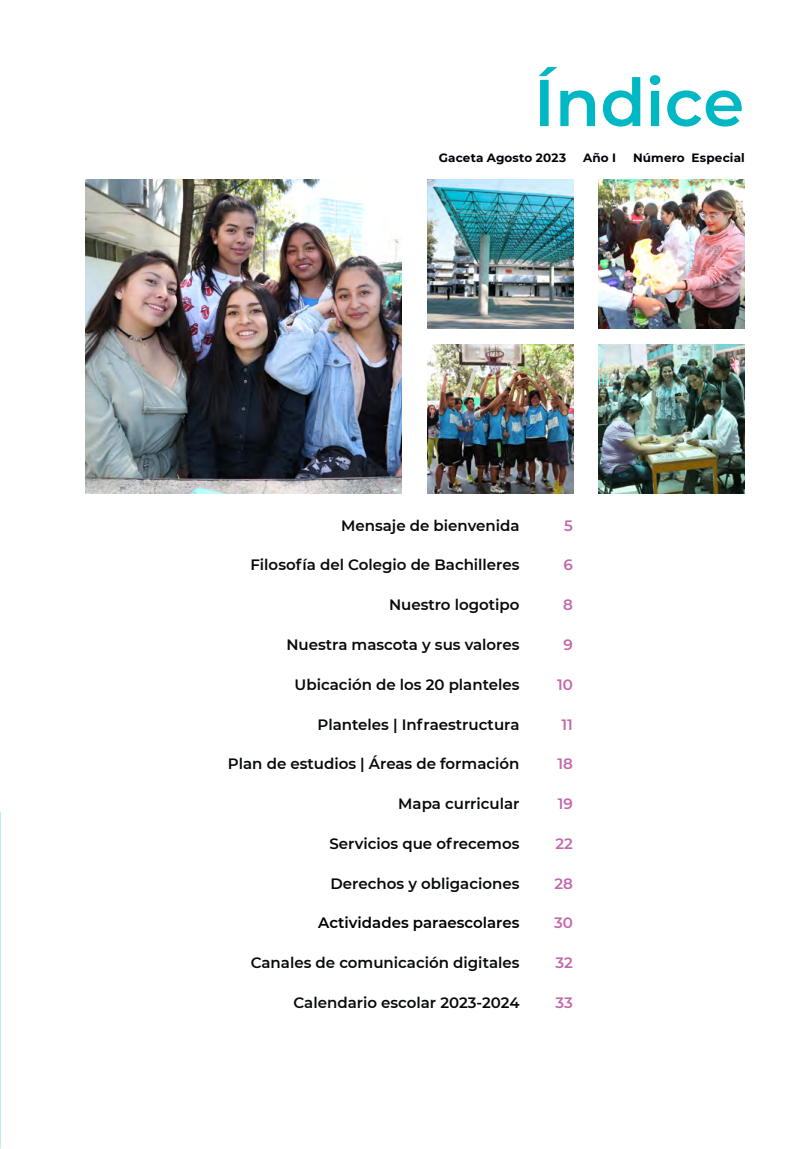
<style>
.page{position:relative;width:808px;height:1149px;background:#fff}
.page>*{position:absolute;margin:0;border:0;box-sizing:border-box;transform-origin:0 0}
.t1{font:600 66px "Montserrat";color:#00b8c4}
.t2{font:600 15px "Montserrat";color:#08090a}
.t3{font:600 15px "Montserrat";color:#000}
.t4{font:600 15px "Montserrat";color:#c469a8}
.t5{font:700 12px "Montserrat";letter-spacing:.01em;color:#000109}
</style>
<div class="page">
<img style="left:85px;top:179px;width:317px;height:314px">
<img style="left:598px;top:179px;width:146px;height:149px">
<img style="left:427px;top:344px;width:146px;height:149px">
<img style="left:427px;top:179px;width:146px;height:149px">
<img style="left:598px;top:344px;width:146px;height:149px">
<h1 class="t1" style="left:534px;top:56px;width:212px">Índice</h1>
<p class="t5" style="left:439px;top:149px;width:129px">Gaceta Agosto 2023</p>
<p class="t5" style="left:583px;top:149px;width:35px">Año I</p>
<p class="t5" style="left:633px;top:149px;width:113px">Número Especial</p>
<p class="t2" style="left:341px;top:514px;width:180px">Mensaje de bienvenida</p>
<p class="t2" style="left:251px;top:554px;width:270px">Filosofía del Colegio de Bachilleres</p>
<p class="t2" style="left:389px;top:594px;width:132px">Nuestro logotipo</p>
<p class="t2" style="left:286px;top:633px;width:235px">Nuestra mascota y sus valores</p>
<p class="t2" style="left:295px;top:673px;width:226px">Ubicación de los 20 planteles</p>
<p class="t2" style="left:317px;top:713px;width:204px">Planteles | Infraestructura</p>
<p class="t2" style="left:228px;top:753px;width:293px">Plan de estudios | Áreas de formación</p>
<p class="t2" style="left:398px;top:792px;width:123px">Mapa curricular</p>
<p class="t2" style="left:330px;top:832px;width:191px">Servicios que ofrecemos</p>
<p class="t2" style="left:331px;top:872px;width:190px">Derechos y obligaciones</p>
<p class="t3" style="left:318px;top:912px;width:203px">Actividades paraescolares</p>
<p class="t2" style="left:251px;top:951px;width:270px">Canales de comunicación digitales</p>
<p class="t2" style="left:293px;top:991px;width:228px">Calendario escolar 2023-2024</p>
<p class="t4" style="left:564px;top:514px;width:10px">5</p>
<p class="t4" style="left:564px;top:554px;width:11px">6</p>
<p class="t4" style="left:563px;top:594px;width:11px">8</p>
<p class="t4" style="left:564px;top:633px;width:11px">9</p>
<p class="t4" style="left:557px;top:673px;width:17px">10</p>
<p class="t4" style="left:562px;top:713px;width:13px">11</p>
<p class="t4" style="left:557px;top:753px;width:17px">18</p>
<p class="t4" style="left:558px;top:792px;width:17px">19</p>
<p class="t4" style="left:555px;top:832px;width:19px">22</p>
<p class="t4" style="left:554px;top:872px;width:20px">28</p>
<p class="t4" style="left:554px;top:912px;width:20px">30</p>
<p class="t4" style="left:556px;top:951px;width:19px">32</p>
<p class="t4" style="left:556px;top:991px;width:19px">33</p>
</div>
